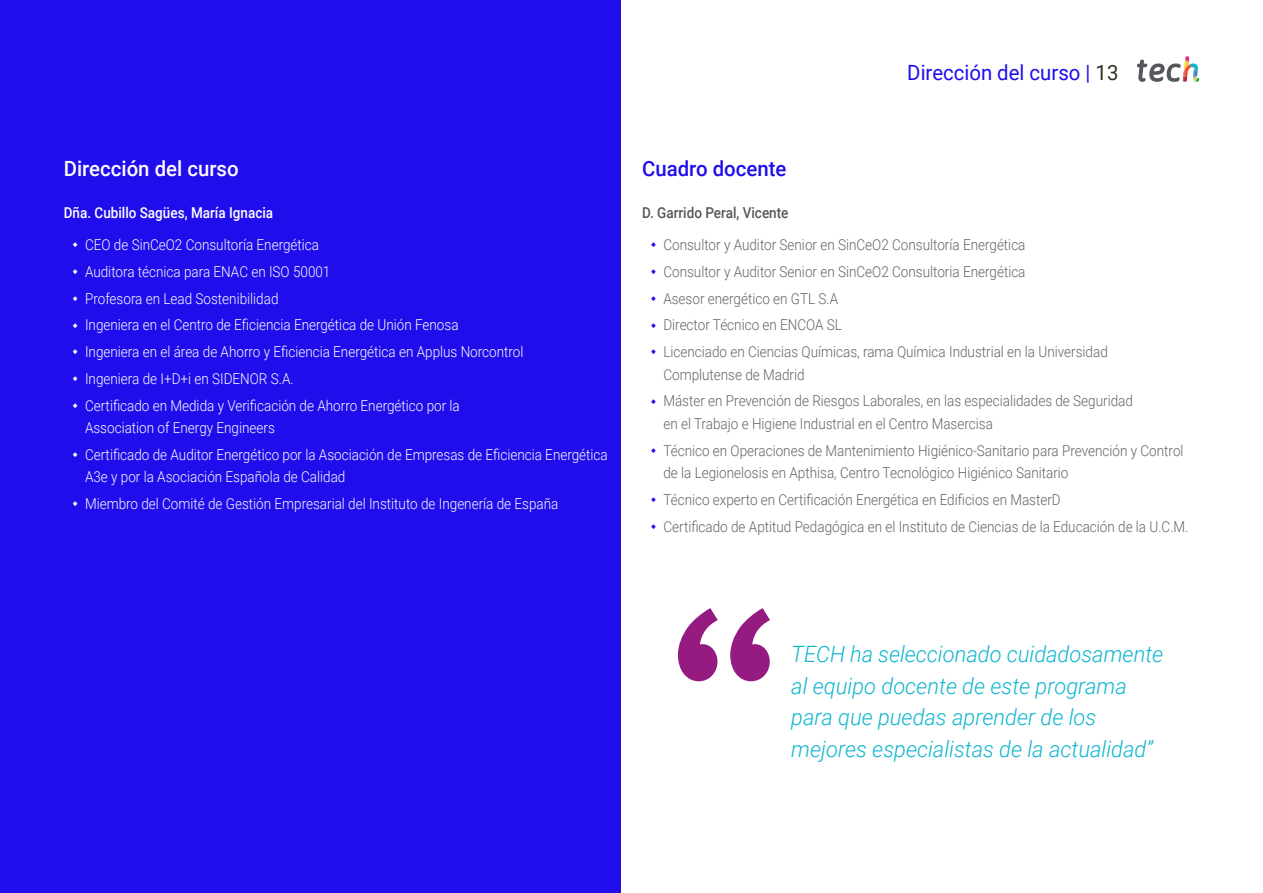
<style>
.page{position:relative;width:1263px;height:893px;background:#fff}
.page>*{position:absolute;margin:0;border:0;box-sizing:border-box;transform-origin:0 0}
.t1{font:italic 300 22.5px/31.5px "Roboto";color:#0fb6cf}
.t2{font:21px "Roboto";color:#1f0dec}
.t3{font:500 21px "Roboto";color:#fffbff}
.t4{font:500 21px "Roboto";color:#1f0dec}
.t5{font:300 15px/26.7px "Roboto";color:#61646a;scale:.9 1}
.t6{font:300 15px/26.7px "Roboto";color:#fff;scale:.9 1}
.t7{font:500 15px "Roboto";color:#fff;scale:.9 1}
.t8{font:500 15px "Roboto";color:#55575a;scale:.9 1}
.s1{color:#332e20}
</style>
<div class="page">
<svg style="left:678px;top:608px;width:92px;height:73px"></svg>
<div style="left:0;top:0;width:621px;height:893px;background:#1f0dec"></div>
<svg style="left:1137px;top:56px;width:62px;height:26px"></svg>
<h2 class="t3" style="left:64px;top:154px;width:176px">Dirección del curso</h2>
<h2 class="t4" style="left:642px;top:154px;width:146px">Cuadro docente</h2>
<h2 class="t2" style="left:907px;top:57px;width:213px">Dirección del curso | <span class="s1">13</span></h2>
<p class="t7" style="left:64px;top:202px;width:234px">Dña. Cubillo Sagües, María Ignacia</p>
<p class="t6" style="left:85px;top:231px;width:489px">CEO de SinCeO2 Consultoría Energética<br>Auditora técnica para ENAC en ISO 50001<br>Profesora en Lead Sostenibilidad<br>Ingeniera en el Centro de Eficiencia Energética de Unión Fenosa<br>Ingeniera en el área de Ahorro y Eficiencia Energética en Applus Norcontrol Ingeniera de I+D+i en SIDENOR S.A.<br>Certificado en Medida y Verificación de Ahorro Energético por la</p>
<p class="t6" style="left:85px;top:414px;width:582px">Association of Energy Engineers<br>Certificado de Auditor Energético por la Asociación de Empresas de Eficiencia Energética</p>
<p class="t6" style="left:85px;top:463px;width:527px">A3e y por la Asociación Española de Calidad<br>Miembro del Comité de Gestión Empresarial del Instituto de Ingenería de España</p>
<p class="t8" style="left:642px;top:202px;width:164px">D. Garrido Peral, Vicente</p>
<p class="t5" style="left:663px;top:231px;width:495px">Consultor y Auditor Senior en SinCeO2 Consultoría Energética<br>Consultor y Auditor Senior en SinCeO2 Consultoria Energética<br>Asesor energético en GTL S.A<br>Director Técnico en ENCOA SL<br>Licenciado en Ciencias Químicas, rama Química Industrial en la Universidad</p>
<p class="t5" style="left:663px;top:360px;width:523px">Complutense de Madrid<br>Máster en Prevención de Riesgos Laborales, en las especialidades de Seguridad</p>
<p class="t5" style="left:663px;top:410px;width:579px">en el Trabajo e Higiene Industrial en el Centro Masercisa<br>Técnico en Operaciones de Mantenimiento Higiénico-Sanitario para Prevención y Control</p>
<p class="t5" style="left:663px;top:459px;width:585px">de la Legionelosis en Apthisa, Centro Tecnológico Higiénico Sanitario<br>Técnico experto en Certificación Energética en Edificios en MasterD<br>Certificado de Aptitud Pedagógica en el Instituto de Ciencias de la Educación de la U.C.M.</p>
<h1 class="t1" style="left:791px;top:638px;width:373px">TECH ha seleccionado cuidadosamente al equipo docente de este programa para que puedas aprender de los mejores especialistas de la actualidad”</h1>
</div>
